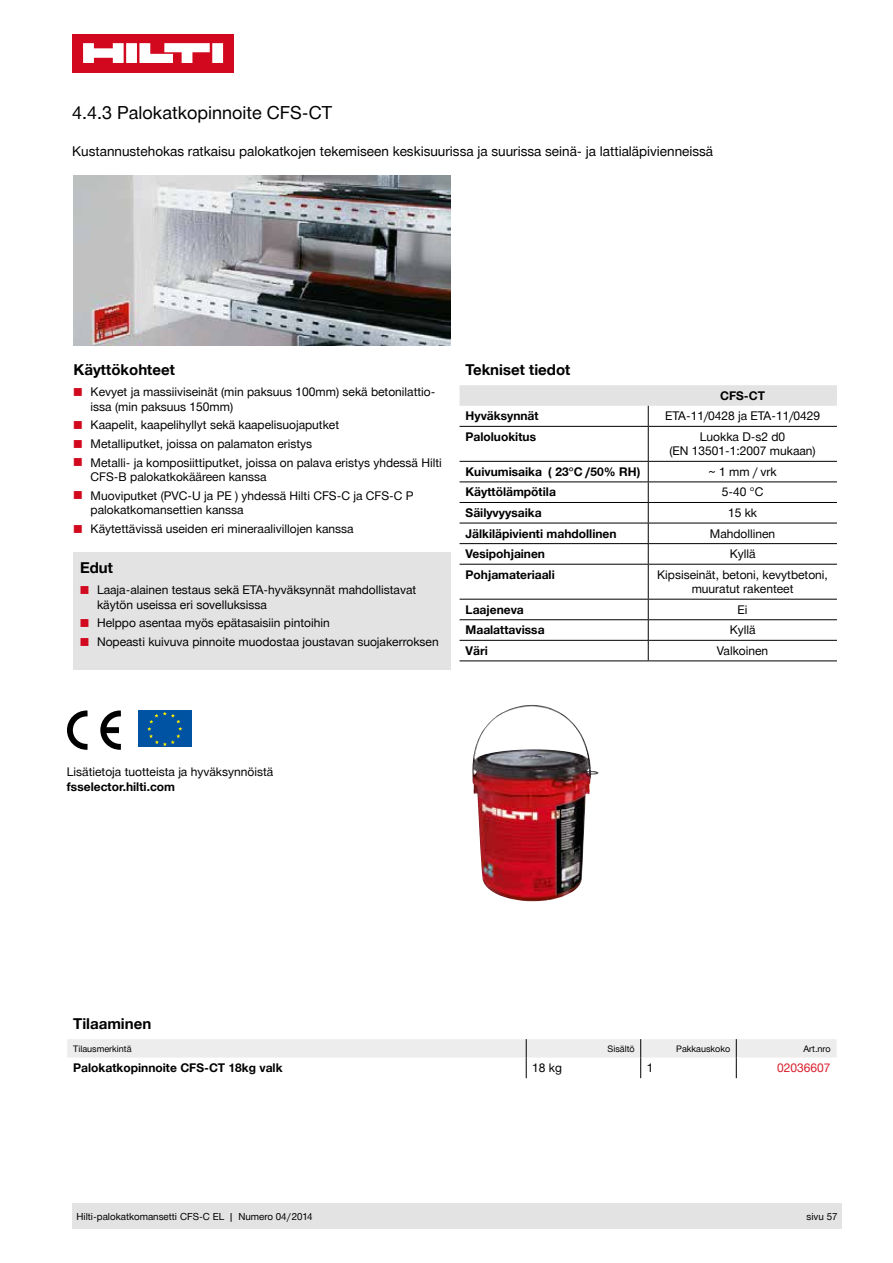
<style>
.page{position:relative;width:893px;height:1263px;background:#fff}
.page>*{position:absolute;margin:0;border:0;box-sizing:border-box;transform-origin:0 0}
.t1{font:18px "Hilti";color:#000}
.t2{font:700 15px "Hilti";color:#000}
.t3{font:13.5px "Hilti";color:#000}
.t4{font:12px/18.6px "Hilti";color:#000}
.t5{font:700 12px "Hilti";color:#000}
.t6{font:12px "Hilti";color:#d81e2d}
.t7{font:9.75px "Hilti";color:#000}
.t8{font:9px "Hilti";color:#000}
.s1{color:#d2091e}
</style>
<div class="page">
<div style="left:72px;top:1203px;width:770px;height:26px;background:#e3e3e3"></div>
<div style="left:72px;top:34px;width:162px;height:38px;background:#d2091e"></div>
<svg style="left:83px;top:43px;width:140px;height:20px"></svg>
<svg style="left:67px;top:1039px;width:770px;height:39px"></svg>
<svg style="left:460px;top:385px;width:377px;height:41px"></svg>
<hr style="left:648px;top:427px;width:1px;height:34px;background:#000">
<hr style="left:460px;top:426px;width:188px;height:1px;background:#000">
<hr style="left:460px;top:461px;width:188px;height:1px;background:#000">
<hr style="left:648px;top:426px;width:189px;height:1px;background:#000">
<hr style="left:648px;top:461px;width:189px;height:1px;background:#000">
<hr style="left:460px;top:481px;width:188px;height:1px;background:#000">
<hr style="left:460px;top:502px;width:188px;height:1px;background:#000">
<hr style="left:648px;top:481px;width:189px;height:1px;background:#000">
<hr style="left:648px;top:502px;width:189px;height:1px;background:#000">
<hr style="left:460px;top:523px;width:188px;height:1px;background:#000">
<hr style="left:460px;top:543px;width:188px;height:1px;background:#000">
<hr style="left:648px;top:523px;width:189px;height:1px;background:#000">
<hr style="left:648px;top:543px;width:189px;height:1px;background:#000">
<svg style="left:648px;top:462px;width:1px;height:102px"></svg>
<hr style="left:460px;top:564px;width:188px;height:1px;background:#000">
<hr style="left:648px;top:564px;width:189px;height:1px;background:#000">
<hr style="left:648px;top:565px;width:1px;height:34px;background:#000">
<hr style="left:460px;top:599px;width:188px;height:1px;background:#000">
<hr style="left:648px;top:599px;width:189px;height:1px;background:#000">
<hr style="left:460px;top:619px;width:188px;height:1px;background:#000">
<hr style="left:648px;top:619px;width:189px;height:1px;background:#000">
<hr style="left:460px;top:640px;width:188px;height:1px;background:#000">
<hr style="left:648px;top:640px;width:189px;height:1px;background:#000">
<svg style="left:648px;top:599px;width:1px;height:61px"></svg>
<hr style="left:460px;top:660px;width:188px;height:1px;background:#000">
<hr style="left:648px;top:660px;width:189px;height:1px;background:#000">
<div style="left:74px;top:552px;width:377px;height:117px;background:#e3e3e3"></div>
<img style="left:74px;top:175px;width:377px;height:170px">
<img style="left:472px;top:705px;width:127px;height:196px">
<svg style="left:100px;top:710px;width:21px;height:40px"></svg>
<svg style="left:67px;top:710px;width:21px;height:40px"></svg>
<div style="left:138px;top:710px;width:54px;height:37px;background:#0053a2"></div>
<svg style="left:147px;top:712px;width:35px;height:34px"></svg>
<h1 class="t1" style="left:72px;top:102px;width:261px">4.4.3 Palokatkopinnoite CFS-CT</h1>
<p class="t3" style="left:72px;top:143px;width:642px">Kustannustehokas ratkaisu palokatkojen tekemiseen keskisuurissa ja suurissa seinä- ja lattialäpivienneissä</p>
<p class="t2" style="left:74px;top:361px;width:103px">Käyttökohteet</p>
<p class="t4" style="left:91px;top:385px;width:346px;line-height:14.4px;text-indent:-17px"><span class="s1">◼</span> Kevyet ja massiiviseinät (min paksuus 100mm) sekä betonilattio&shy;issa (min paksuus 150mm)</p>
<p class="t4" style="left:74px;top:416px;width:370px"><span class="s1">◼</span> Kaapelit, kaapelihyllyt sekä kaapelisuojaputket<br><span class="s1">◼</span> Metalliputket, joissa on palamaton eristys<br><span class="s1">◼</span> Metalli- ja komposiittiputket, joissa on palava eristys yhdessä Hilti</p>
<p class="t4" style="left:74px;top:467px;width:341px;text-indent:17px">CFS-B palokatkokääreen kanssa<br><span class="s1">◼</span> Muoviputket (PVC-U ja PE ) yhdessä Hilti CFS-C ja CFS-C P</p>
<p class="t4" style="left:74px;top:500px;width:281px;text-indent:17px">palokatkomansettien kanssa<br><span class="s1">◼</span> Käytettävissä useiden eri mineraalivillojen kanssa</p>
<p class="t2" style="left:80px;top:559px;width:35px">Edut</p>
<p class="t4" style="left:97px;top:583px;width:321px;line-height:14.4px;text-indent:-17px"><span class="s1">◼</span> Laaja-alainen testaus sekä ETA-hyväksynnät mahdollistavat käytön useissa eri sovelluksissa</p>
<p class="t4" style="left:80px;top:614px;width:360px"><span class="s1">◼</span> Helppo asentaa myös epätasaisiin pintoihin<br><span class="s1">◼</span> Nopeasti kuivuva pinnoite muodostaa joustavan suojakerroksen</p>
<p class="t2" style="left:466px;top:361px;width:106px">Tekniset tiedot</p>
<p class="t5" style="left:720px;top:389px;width:46px">CFS-CT</p>
<p class="t5" style="left:466px;top:409px;width:75px">Hyväksynnät</p>
<p class="t4" style="left:665px;top:407px;width:156px">ETA-11/0428 ja ETA-11/0429</p>
<p class="t5" style="left:466px;top:430px;width:72px">Paloluokitus</p>
<p class="t4" style="left:669px;top:430px;width:148px;line-height:14.4px;text-align:center">Luokka D-s2 d0<br>(EN 13501-1:2007 mukaan)</p>
<p class="t5" style="left:466px;top:465px;width:176px">Kuivumisaika ( 23°C /50% RH)</p>
<p class="t4" style="left:709px;top:462px;width:69px">~ 1 mm / vrk</p>
<p class="t5" style="left:466px;top:485px;width:92px">Käyttölämpötila</p>
<p class="t4" style="left:722px;top:483px;width:43px">5-40 °C</p>
<p class="t5" style="left:466px;top:506px;width:77px">Säilyvyysaika</p>
<p class="t4" style="left:728px;top:504px;width:31px">15 kk</p>
<p class="t5" style="left:466px;top:526px;width:152px">Jälkiläpivienti mahdollinen</p>
<p class="t4" style="left:710px;top:524px;width:67px">Mahdollinen</p>
<p class="t5" style="left:466px;top:547px;width:81px">Vesipohjainen</p>
<p class="t4" style="left:730px;top:545px;width:27px">Kyllä</p>
<p class="t5" style="left:466px;top:568px;width:91px">Pohjamateriaali</p>
<p class="t4" style="left:657px;top:567px;width:172px;line-height:14.4px;text-align:center">Kipsiseinät, betoni, kevytbetoni, muuratut rakenteet</p>
<p class="t5" style="left:466px;top:602px;width:60px">Laajeneva</p>
<p class="t4" style="left:738px;top:600px;width:11px">Ei</p>
<p class="t5" style="left:466px;top:623px;width:81px">Maalattavissa</p>
<p class="t4" style="left:730px;top:621px;width:27px">Kyllä</p>
<p class="t5" style="left:466px;top:644px;width:24px">Väri</p>
<p class="t4" style="left:717px;top:641px;width:53px">Valkoinen</p>
<p class="t4" style="left:67px;top:763px;width:208px">Lisätietoja tuotteista ja hyväksynnöistä</p>
<p class="t5" style="left:67px;top:779px;width:110px">fsselector.hilti.com</p>
<p class="t2" style="left:73px;top:1015px;width:79px">Tilaaminen</p>
<p class="t8" style="left:73px;top:1043px;width:60px">Tilausmerkintä</p>
<p class="t8" style="left:607px;top:1043px;width:29px">Sisältö</p>
<p class="t8" style="left:676px;top:1043px;width:56px">Pakkauskoko</p>
<p class="t8" style="left:803px;top:1043px;width:29px">Art.nro</p>
<p class="t5" style="left:73px;top:1061px;width:211px">Palokatkopinnoite CFS-CT 18kg valk</p>
<p class="t4" style="left:532px;top:1059px;width:31px">18 kg</p>
<p class="t4" style="left:647px;top:1059px;width:8px">1</p>
<p class="t6" style="left:777px;top:1061px;width:55px">02036607</p>
<p class="t7" style="left:77px;top:1211px;width:237px">Hilti-palokatkomansetti CFS-C EL | Numero 04 / 2014</p>
<p class="t7" style="left:806px;top:1211px;width:33px">sivu 57</p>
</div>
